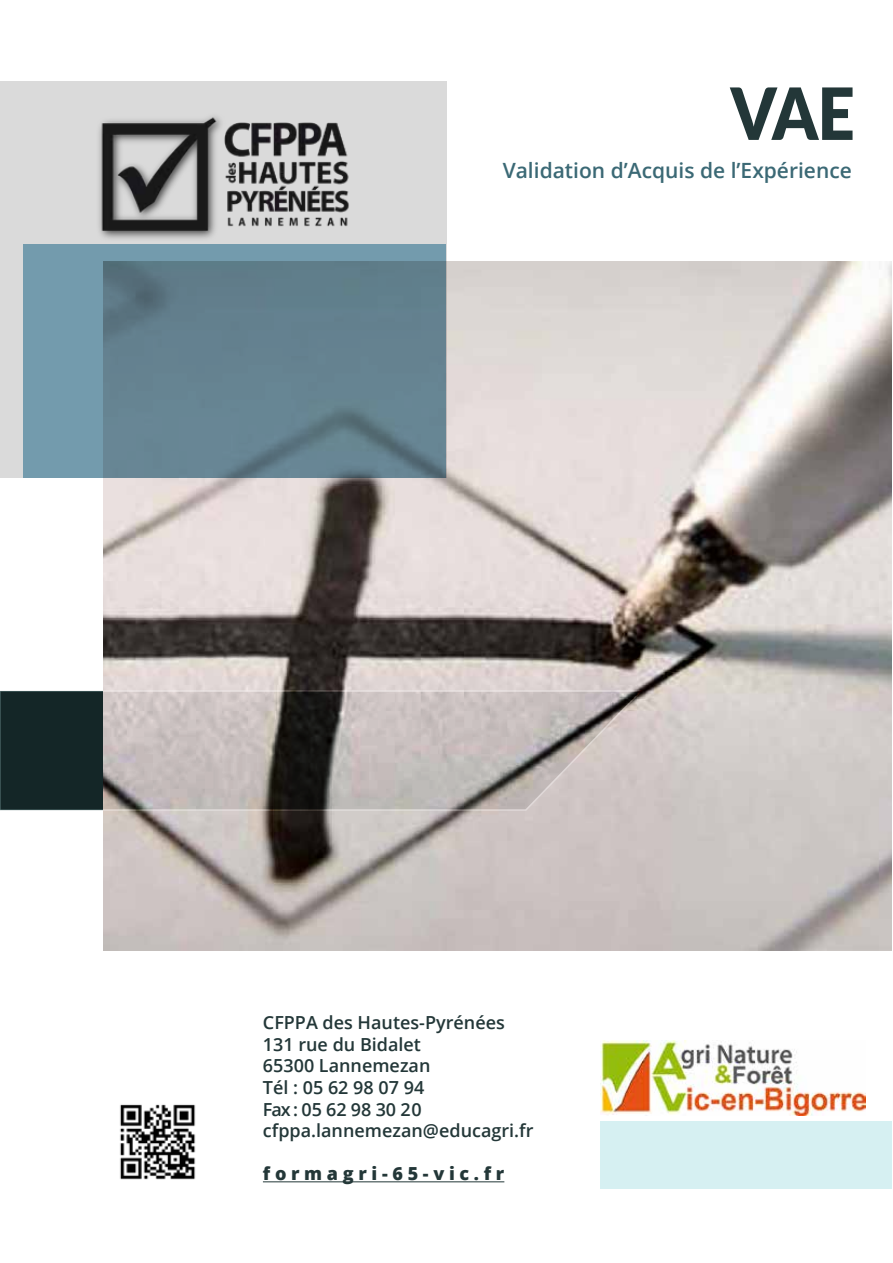
<style>
.page{position:relative;width:893px;height:1263px;background:#fff}
.page>*{position:absolute;margin:0;border:0;box-sizing:border-box;transform-origin:0 0}
.t1{font:900 72px "Lato";color:#233738;scale:.9 1}
.t2{font:600 21px "Open Sans";color:#3b6975}
.t3{font:600 18px/21.6px "Open Sans";color:#233738}
.t4{font:800 18px "Open Sans";color:#233738}
</style>
<div class="page">
<img style="left:103px;top:262px;width:789px;height:688px">
<svg style="left:0;top:689px;width:644px;height:123px"></svg>
<div style="left:0;top:82px;width:446px;height:396px;background:#dadada"></div>
<div style="left:600px;top:1121px;width:292px;height:68px;background:#d6f0f2"></div>
<img style="left:99px;top:116px;width:250px;height:123px">
<img style="left:600px;top:1041px;width:266px;height:74px">
<img style="left:120px;top:1104px;width:76px;height:76px">
<hr style="left:263px;top:1181px;width:241px;height:1px;background:#233738">
<svg style="left:23px;top:244px;width:423px;height:234px;fill:#668492"></svg>
<h1 class="t1" style="left:731px;top:59px;width:139px">VAE</h1>
<p class="t2" style="left:503px;top:156px;width:351px">Validation d’Acquis de l’Expérience</p>
<p class="t3" style="left:263px;top:1011px;width:272px">CFPPA des Hautes-Pyrénées<br>131 rue du Bidalet<br>65300 Lannemezan<br>Tél : 05 62 98 07 94<br>Fax : 05 62 98 30 20 cfppa.lannemezan@educagri.fr</p>
<p class="t4" style="left:263px;top:1160px;width:243px">f o r m a g r i - 6 5 - v i c . f r</p>
</div>
